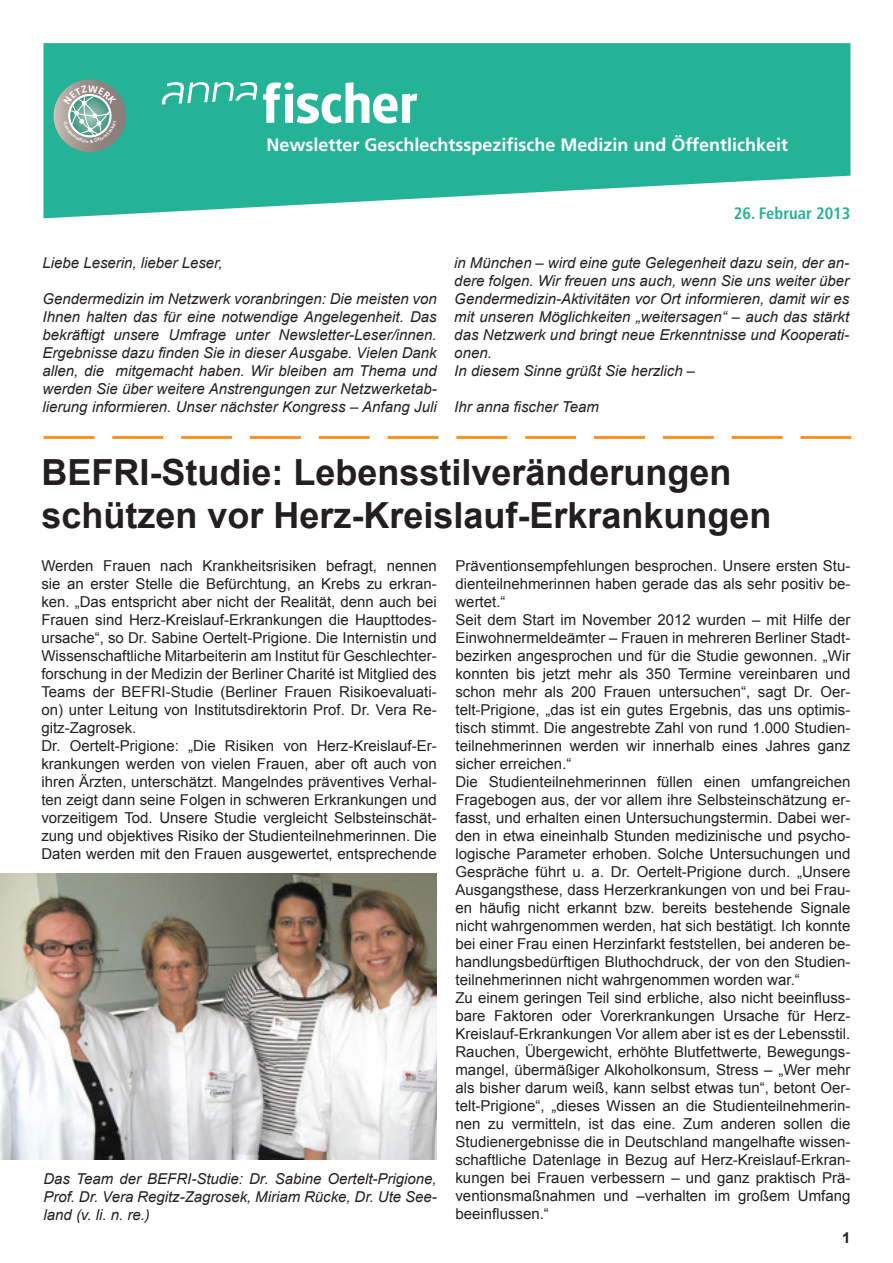
<style>
.page{position:relative;width:893px;height:1263px;background:#fff}
.page>*{position:absolute;margin:0;border:0;box-sizing:border-box;transform-origin:0 0}
.t1{font:700 36px/43.2px "Arial";color:#231f20}
.t2{font:700 18px "Frutiger";color:#fff}
.t3{font:700 condensed 16.5px "Frutiger";color:#24b396}
.t4{font:15px/18px "Arial";color:#231f20}
.t5{font:italic 15px/18px "Arial";color:#231f20;text-align:justify}
.t6{font:700 15px "Arial";color:#231f20}
</style>
<div class="page">
<svg style="left:43px;top:43px;width:807px;height:175px;background:#45bea6"></svg>
<svg style="left:263px;top:82px;width:154px;height:42px"></svg>
<svg style="left:162px;top:82px;width:95px;height:22px"></svg>
<div style="left:266px;top:137px;width:548px;height:31px;background:#24b396"></div>
<svg style="left:43px;top:436px;width:808px;height:3px"></svg>
<svg style="left:54px;top:79px;width:72px;height:73px"></svg>
<img style="left:0;top:874px;width:437px;height:285px">
<svg style="left:63px;top:85px;width:53px;height:58px;background:#9baba2"></svg>
<p class="t2" style="left:266px;top:134px;width:523px">Newsletter Geschlechtsspezifische Medizin und Öffentlichkeit</p>
<p class="t5" style="left:43px;top:254px;width:182px">Liebe Leserin, lieber Leser,</p>
<p class="t5" style="left:43px;top:290px;width:396px">Gendermedizin im Netzwerk voranbringen: Die meisten von Ihnen halten das für eine notwendige Angelegenheit. Das bekräftigt unsere Umfrage unter Newsletter-Leser/innen.<br>Ergebnisse dazu finden Sie in dieser Ausgabe. Vielen Dank allen, die mitgemacht haben. Wir bleiben am Thema und werden Sie über weitere Anstrengungen zur Netzwerketab&shy;lierung informieren. Unser nächster Kongress – Anfang Juli</p>
<p class="t3" style="left:734px;top:203px;width:118px">26. Februar 2013</p>
<p class="t5" style="left:454px;top:254px;width:396px;text-align:left">in München – wird eine gute Gelegenheit dazu sein, der an&shy;dere folgen. Wir freuen uns auch, wenn Sie uns weiter über Gendermedizin-Aktivitäten vor Ort informieren, damit wir es mit unseren Möglichkeiten „weitersagen“ – auch das stärkt das Netzwerk und bringt neue Erkenntnisse und Kooperati&shy;onen.<br>In diesem Sinne grüßt Sie herzlich –</p>
<p class="t5" style="left:454px;top:398px;width:146px">Ihr anna fischer Team</p>
<h1 class="t1" style="left:41px;top:451px;width:732px">BEFRI-Studie: Lebensstilveränderungen schützen vor Herz-Kreislauf-Erkrankungen</h1>
<p class="t4" style="left:41px;top:557px;width:397px">Werden Frauen nach Krankheitsrisiken befragt, nennen sie an erster Stelle die Befürchtung, an Krebs zu erkran&shy;ken. „Das entspricht aber nicht der Realität, denn auch bei Frauen sind Herz-Kreislauf-Erkrankungen die Haupttodes&shy;ursache“, so Dr. Sabine Oertelt-Prigione. Die Internistin und Wissenschaftliche Mitarbeiterin am Institut für Geschlechter&shy;forschung in der Medizin der Berliner Charité ist Mitglied des Teams der BEFRI-Studie (Berliner Frauen Risikoevaluati&shy;on) unter Leitung von Institutsdirektorin Prof. Dr. Vera Re&shy;gitz-Zagrosek.<br>Dr. Oertelt-Prigione: „Die Risiken von Herz-Kreislauf-Er&shy;krankungen werden von vielen Frauen, aber oft auch von ihren Ärzten, unterschätzt. Mangelndes präventives Verhal&shy;ten zeigt dann seine Folgen in schweren Erkrankungen und vorzeitigem Tod. Unsere Studie vergleicht Selbsteinschät&shy;zung und objektives Risiko der Studienteilnehmerinnen. Die Daten werden mit den Frauen ausgewertet, entsprechende</p>
<p class="t4" style="left:455px;top:557px;width:396px">Präventionsempfehlungen besprochen. Unsere ersten Stu&shy;dienteilnehmerinnen haben gerade das als sehr positiv be&shy;wertet.“<br>Seit dem Start im November 2012 wurden – mit Hilfe der Einwohnermeldeämter – Frauen in mehreren Berliner Stadt&shy;bezirken angesprochen und für die Studie gewonnen. „Wir konnten bis jetzt mehr als 350 Termine vereinbaren und schon mehr als 200 Frauen untersuchen“, sagt Dr. Oer&shy;telt-Prigione, „das ist ein gutes Ergebnis, das uns optimis&shy;tisch stimmt. Die angestrebte Zahl von rund 1.000 Studien&shy;teilnehmerinnen werden wir innerhalb eines Jahres ganz sicher erreichen.“<br>Die Studienteilnehmerinnen füllen einen umfangreichen Fragebogen aus, der vor allem ihre Selbsteinschätzung er&shy;fasst, und erhalten einen Untersuchungstermin. Dabei wer&shy;den in etwa eineinhalb Stunden medizinische und psycho&shy;logische Parameter erhoben. Solche Untersuchungen und Gespräche führt u. a. Dr. Oertelt-Prigione durch. „Unsere Ausgangsthese, dass Herzerkrankungen von und bei Frau&shy;en häufig nicht erkannt bzw. bereits bestehende Signale nicht wahrgenommen werden, hat sich bestätigt. Ich konnte bei einer Frau einen Herzinfarkt feststellen, bei anderen be&shy;handlungsbedürftigen Bluthochdruck, der von den Studien&shy;teilnehmerinnen nicht wahrgenommen worden war.“<br>Zu einem geringen Teil sind erbliche, also nicht beeinfluss&shy;bare Faktoren oder Vorerkrankungen Ursache für Herz-Kreislauf-Erkrankungen Vor allem aber ist es der Lebensstil.<br>Rauchen, Übergewicht, erhöhte Blutfettwerte, Bewegungs&shy;mangel, übermäßiger Alkoholkonsum, Stress – „Wer mehr als bisher darum weiß, kann selbst etwas tun“, betont Oer&shy;telt-Prigione“, „dieses Wissen an die Studienteilnehmerin&shy;nen zu vermitteln, ist das eine. Zum anderen sollen die Studienergebnisse die in Deutschland mangelhafte wissen&shy;schaftliche Datenlage in Bezug auf Herz-Kreislauf-Erkran&shy;kungen bei Frauen verbessern – und ganz praktisch Prä&shy;ventionsmaßnahmen und –verhalten im großem Umfang beeinflussen.“</p>
<p class="t5" style="left:43px;top:1170px;width:395px">Das Team der BEFRI-Studie: Dr. Sabine Oertelt-Prigione, Prof. Dr. Vera Regitz-Zagrosek, Miriam Rücke, Dr. Ute See&shy;land (v. li. n. re.)</p>
<p class="t6" style="left:842px;top:1228px;width:10px">1</p>
</div>
